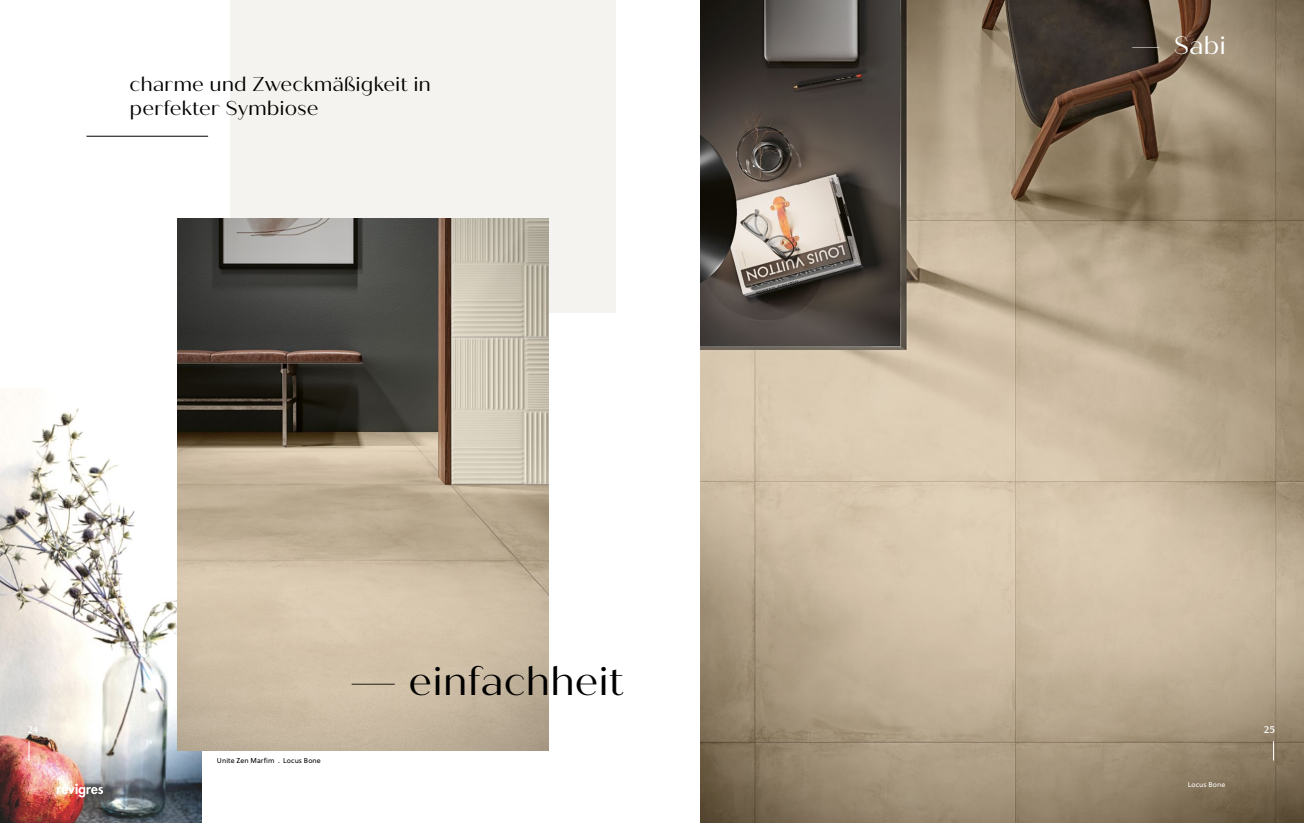
<style>
.page{position:relative;width:1304px;height:823px;background:#fff}
.page>*{position:absolute;margin:0;border:0;box-sizing:border-box;transform-origin:0 0}
.t1{font:40px "Quiche Sans";color:#000}
.t2{font:25px "Quiche Sans";color:#fff}
.t3{font:20px/24px "Quiche Sans";color:#000}
.t4{font:700 10px "Minerva Modern";color:#fff}
.t5{font:7px "Soleil";letter-spacing:.015em;color:#000}
.t6{font:7px "Soleil";letter-spacing:.015em;color:#fff}
</style>
<div class="page">
<img style="left:700px;top:0;width:604px;height:822px">
<img style="left:0;top:388px;width:201px;height:434px">
<div style="left:231px;top:0;width:385px;height:312px;background:#f5f3ef"></div>
<img style="left:177px;top:219px;width:371px;height:531px">
<hr style="left:86px;top:136px;width:122px;height:1px;background:#000">
<svg style="left:57px;top:782px;width:46px;height:15px"></svg>
<svg style="left:1273px;top:740px;width:1px;height:20px"></svg>
<svg style="left:29px;top:740px;width:1px;height:20px"></svg>
<p class="t3" style="left:130px;top:73px;width:303px">charme und Zweckmäßigkeit in perfekter Symbiose</p>
<h1 class="t1" style="left:349px;top:657px;width:277px">— einfachheit</h1>
<p class="t2" style="left:1130px;top:31px;width:97px">— Sabi</p>
<p class="t4" style="left:27px;top:722px;width:13px">24</p>
<p class="t4" style="left:1264px;top:722px;width:13px">25</p>
<p class="t5" style="left:217px;top:755px;width:106px">Unite Zen Marfim . Locus Bone</p>
<p class="t6" style="left:1188px;top:778px;width:39px">Locus Bone</p>
</div>
